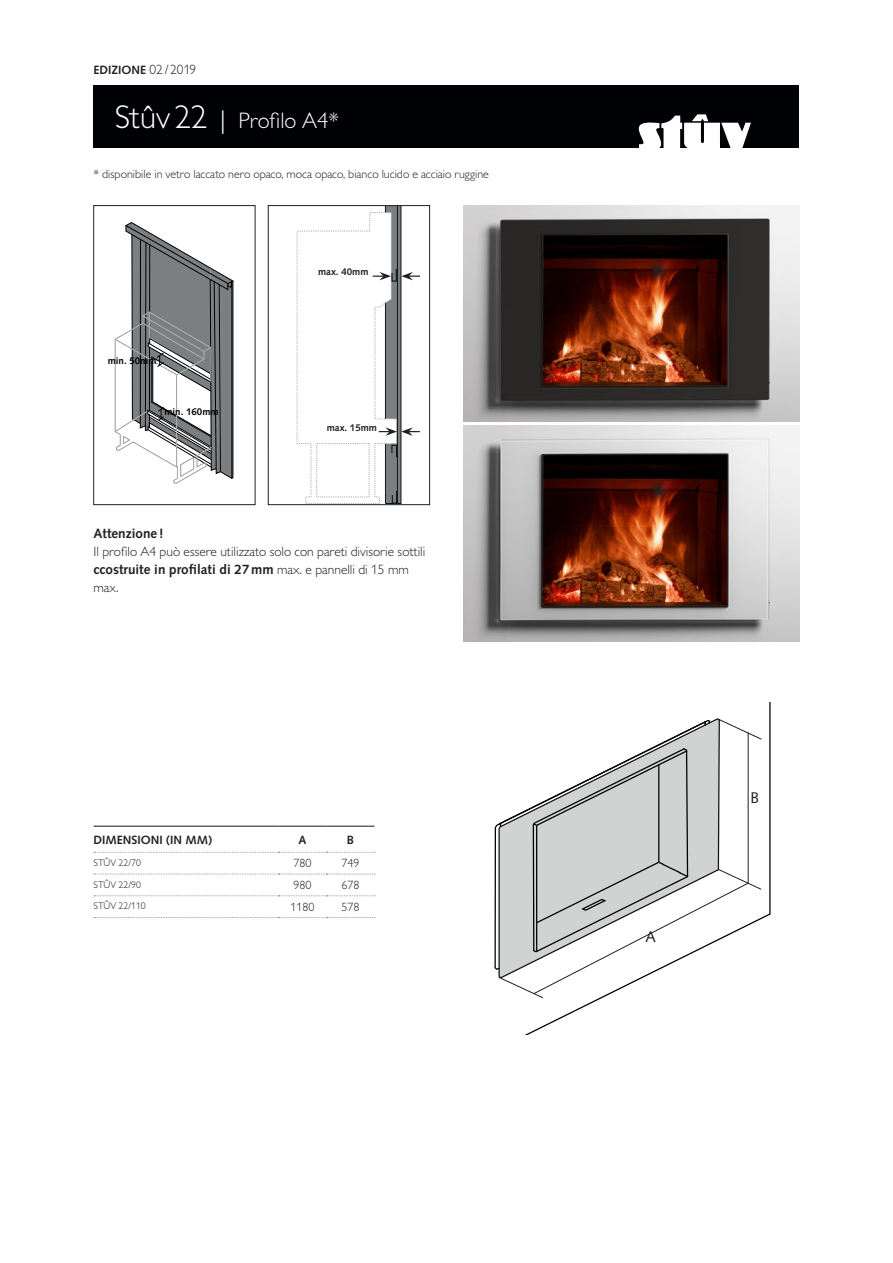
<style>
.page{position:relative;width:893px;height:1263px;background:#fff}
.page>*{position:absolute;margin:0;border:0;box-sizing:border-box;transform-origin:0 0}
.t1{font:300 22.5px "Gill Sans MT Pro";color:#fff}
.t2{font:15.45px "Syntax LTCE";color:#231f20}
.t3{font:300 13.5px "Gill Sans MT Pro";color:#231f20}
.t4{font:700 13.5px "Syntax LT Std";color:#231f20}
.t5{font:300 12px "Gill Sans MT Pro";color:#231f20}
.t6{font:700 12px "Syntax LT Std";color:#231f20}
.t7{font:300 9.75px "Gill Sans MT Pro";color:#231f20}
.t8{font:700 9.75px "Syntax LTCE";color:#000001}
.t9{font:700 9.75px "Syntax LTCE";color:#231f20}
.s1{font-family:"Gill Sans MT Pro";font-weight:300;font-size:13.5px}
.s2{font-size:33px}
.s3{font-size:25.5px}
.s4{font-family:"Gill Sans MT Pro";font-weight:300}
</style>
<div class="page">
<div style="left:94px;top:85px;width:705px;height:63px;background:#000104"></div>
<svg style="left:639px;top:114px;width:112px;height:34px"></svg>
<img style="left:463px;top:205px;width:336px;height:216px">
<img style="left:463px;top:425px;width:336px;height:216px">
<svg style="left:115px;top:222px;width:118px;height:262px"></svg>
<div style="left:94px;top:205px;width:161px;height:300px;border:1px solid #231f20"></div>
<div style="left:268px;top:205px;width:162px;height:300px;border:1px solid #231f20"></div>
<svg style="left:296px;top:206px;width:124px;height:298px"></svg>
<svg style="left:525px;top:703px;width:246px;height:332px"></svg>
<svg style="left:494px;top:718px;width:268px;height:281px"></svg>
<hr style="left:748px;top:732px;width:1px;height:151px;background:#231f20">
<hr style="left:94px;top:825px;width:185px;height:2px;background:#636366">
<hr style="left:279px;top:825px;width:47px;height:2px;background:#636366">
<hr style="left:326px;top:825px;width:48px;height:2px;background:#636366">
<svg style="left:94px;top:852px;width:281px;height:1px"></svg>
<svg style="left:94px;top:874px;width:281px;height:1px"></svg>
<svg style="left:94px;top:895px;width:281px;height:1px"></svg>
<svg style="left:94px;top:917px;width:281px;height:1px"></svg>
<p class="t6" style="left:94px;top:63px;width:104px">EDIZIONE <span class="s1">02/ 2019</span></p>
<h1 class="t1" style="left:115px;top:107px;width:226px"><span class="s2">Stûv 22</span> <span class="s3">|</span> Profilo A4*</h1>
<p class="t5" style="left:94px;top:167px;width:397px">* disponibile in vetro laccato nero opaco, moca opaco, bianco lucido e acciaio ruggine</p>
<p class="t8" style="left:108px;top:355px;width:50px">min. 50mm</p>
<p class="t8" style="left:164px;top:406px;width:56px">min. 160mm</p>
<p class="t9" style="left:318px;top:266px;width:52px">max. 40mm</p>
<p class="t9" style="left:327px;top:422px;width:52px">max. 15mm</p>
<p class="t4" style="left:94px;top:526px;width:71px">Attenzione!</p>
<p class="t3" style="left:94px;top:544px;width:333px">Il profilo A4 può essere utilizzato solo con pareti divisorie sottili</p>
<p class="t4" style="left:94px;top:562px;width:317px">ccostruite in profilati di 27mm <span class="s4">max. e pannelli di 15 mm</span></p>
<p class="t3" style="left:94px;top:580px;width:27px">max.</p>
<p class="t6" style="left:94px;top:833px;width:120px">DIMENSIONI (IN MM)</p>
<p class="t6" style="left:298px;top:833px;width:10px">A</p>
<p class="t6" style="left:347px;top:833px;width:9px">B</p>
<p class="t7" style="left:94px;top:856px;width:49px">STÛV 22/70</p>
<p class="t5" style="left:293px;top:856px;width:19px">780</p>
<p class="t5" style="left:341px;top:856px;width:19px">749</p>
<p class="t7" style="left:94px;top:878px;width:49px">STÛV 22/90</p>
<p class="t5" style="left:293px;top:878px;width:19px">980</p>
<p class="t5" style="left:341px;top:878px;width:19px">678</p>
<p class="t7" style="left:94px;top:900px;width:54px">STÛV 22/110</p>
<p class="t5" style="left:290px;top:899px;width:25px">1180</p>
<p class="t5" style="left:341px;top:899px;width:19px">578</p>
<p class="t2" style="left:645px;top:927px;width:12px">A</p>
<p class="t2" style="left:750px;top:788px;width:10px">B</p>
</div>
